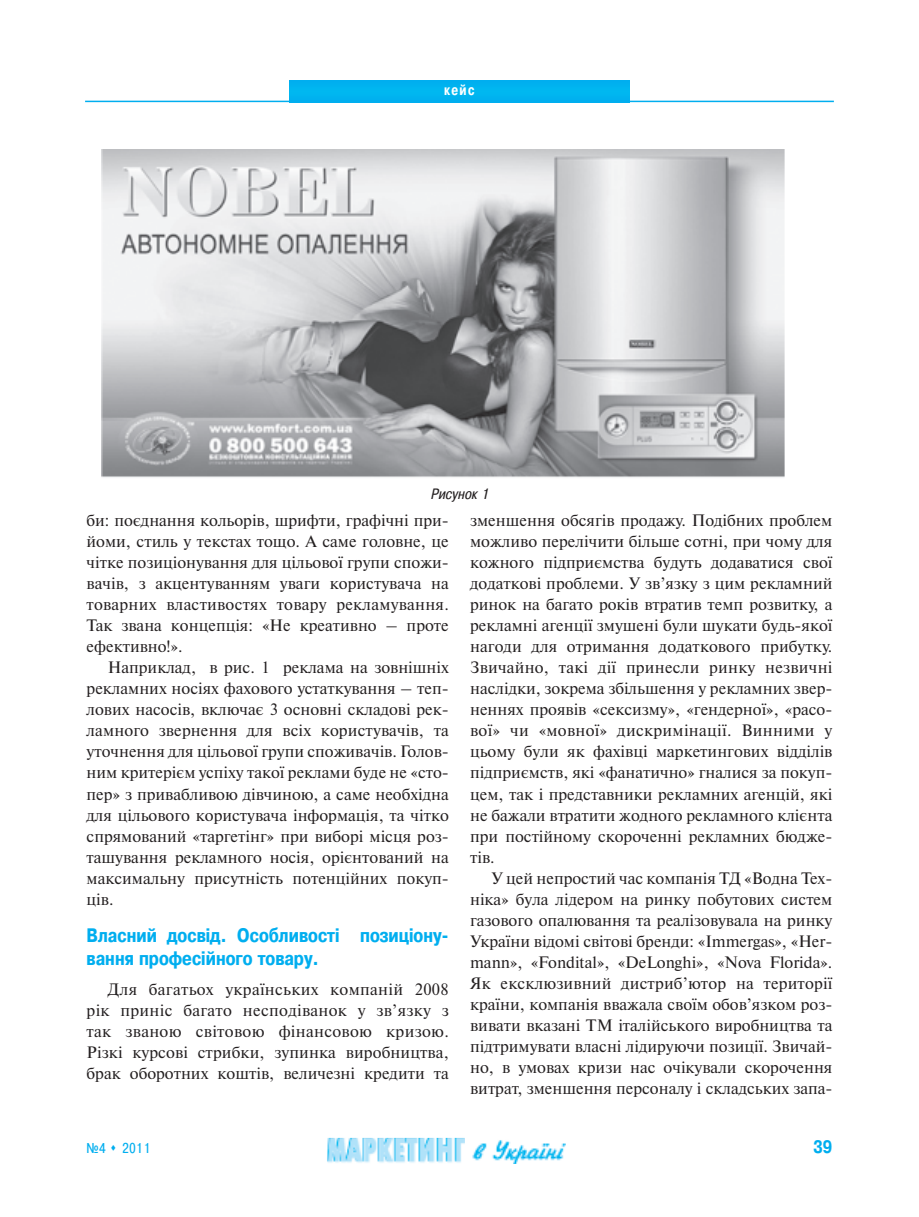
<style>
.page{position:relative;width:919px;height:1217px;background:#fff}
.page>*{position:absolute;margin:0;border:0;box-sizing:border-box;transform-origin:0 0}
.t1{font:700 19.5px/23.4px "Pragmatica Cond C";color:#00aeef}
.t2{font:700 18px "Pragmatica Cond C";color:#00aeef}
.t3{font:16.5px/21px "Newton C";color:#231f20;text-align:justify}
.t4{font:italic 15px "Pragmatica Cond C";color:#231f20}
.t5{font:700 15px "Pragmatica Cond C";color:#fff;scale:.9 1}
.t6{font:14.25px "Pragmatica Cond C";color:#00aeef}
</style>
<div class="page">
<img style="left:327px;top:1137px;width:138px;height:26px">
<img style="left:472px;top:1140px;width:93px;height:23px">
<div style="left:289px;top:81px;width:340px;height:20px;background:#00b3ef"></div>
<hr style="left:85px;top:101px;width:748px;height:1px;background:#00aeef">
<img style="left:102px;top:149px;width:682px;height:329px">
<p class="t5" style="left:444px;top:81px;width:35px">кейс</p>
<p class="t4" style="left:430px;top:485px;width:62px">Рисунок 1</p>
<p class="t3" style="left:87px;top:510px;width:364px">би: поєднання кольорів, шрифти, графічні при&shy;йоми, стиль у текстах тощо. А саме головне, це чітке позиціонування для цільової групи спожи&shy;вачів, з акцентуванням уваги користувача на товарних властивостях товару рекламування.<br>Так звана концепція: «Не креативно – проте ефективно!».</p>
<p class="t3" style="left:87px;top:657px;width:364px;text-indent:21px">Наприклад, в рис. 1 реклама на зовнішніх рекламних носіях фахового устаткування – теп&shy;лових насосів, включає 3 основні складові рек&shy;ламного звернення для всіх користувачів, та уточнення для цільової групи споживачів. Голов&shy;ним критерієм успіху такої реклами буде не «сто&shy;пер» з привабливою дівчиною, а саме необхідна для цільового користувача інформація, та чітко спрямований «таргетінг» при виборі місця роз&shy;ташування рекламного носія, орієнтований на максимальну присутність потенційних покуп&shy;ців.</p>
<p class="t1" style="left:87px;top:923px;width:364px">Власний досвід. Особливості позиціону&shy;вання професійного товару.</p>
<p class="t3" style="left:87px;top:978px;width:364px;text-indent:21px">Для багатьох українських компаній 2008 рік приніс багато несподіванок у зв’язку з так званою світовою фінансовою кризою.<br>Різкі курсові стрибки, зупинка виробництва, брак оборотних коштів, величезні кредити та</p>
<p class="t3" style="left:470px;top:510px;width:364px">зменшення обсягів продажу. Подібних проблем можливо перелічити більше сотні, при чому для кожного підприємства будуть додаватися свої додаткові проблеми. У зв’язку з цим рекламний ринок на багато років втратив темп розвитку, а рекламні агенції змушені були шукати будь-якої нагоди для отримання додаткового прибутку.<br>Звичайно, такі дії принесли ринку незвичні наслідки, зокрема збільшення у рекламних звер&shy;неннях проявів «сексизму», «гендерної», «расо&shy;вої» чи «мовної» дискримінації. Винними у цьому були як фахівці маркетингових відділів підприємств, які «фанатично» гналися за покуп&shy;цем, так і представники рекламних агенцій, які не бажали втратити жодного рекламного клієнта при постійному скороченні рекламних бюдже&shy;тів.</p>
<p class="t3" style="left:470px;top:867px;width:364px;text-indent:21px">У цей непростий час компанія ТД «Водна Тех&shy;ніка» була лідером на ринку побутових систем газового опалювання та реалізовувала на ринку України відомі світові бренди: «Immergas», «Her&shy;mann», «Fondital», «DeLonghi», «Nova Florida».<br>Як ексклюзивний дистриб’ютор на території країни, компанія вважала своїм обов’язком роз&shy;вивати вказані ТМ італійського виробництва та підтримувати власні лідируючи позиції. Звичай&shy;но, в умовах кризи нас очікували скорочення витрат, зменшення персоналу і складських запа-</p>
<p class="t6" style="left:87px;top:1139px;width:66px">№4 ▲ 2011</p>
<p class="t2" style="left:813px;top:1135px;width:20px">39</p>
</div>
